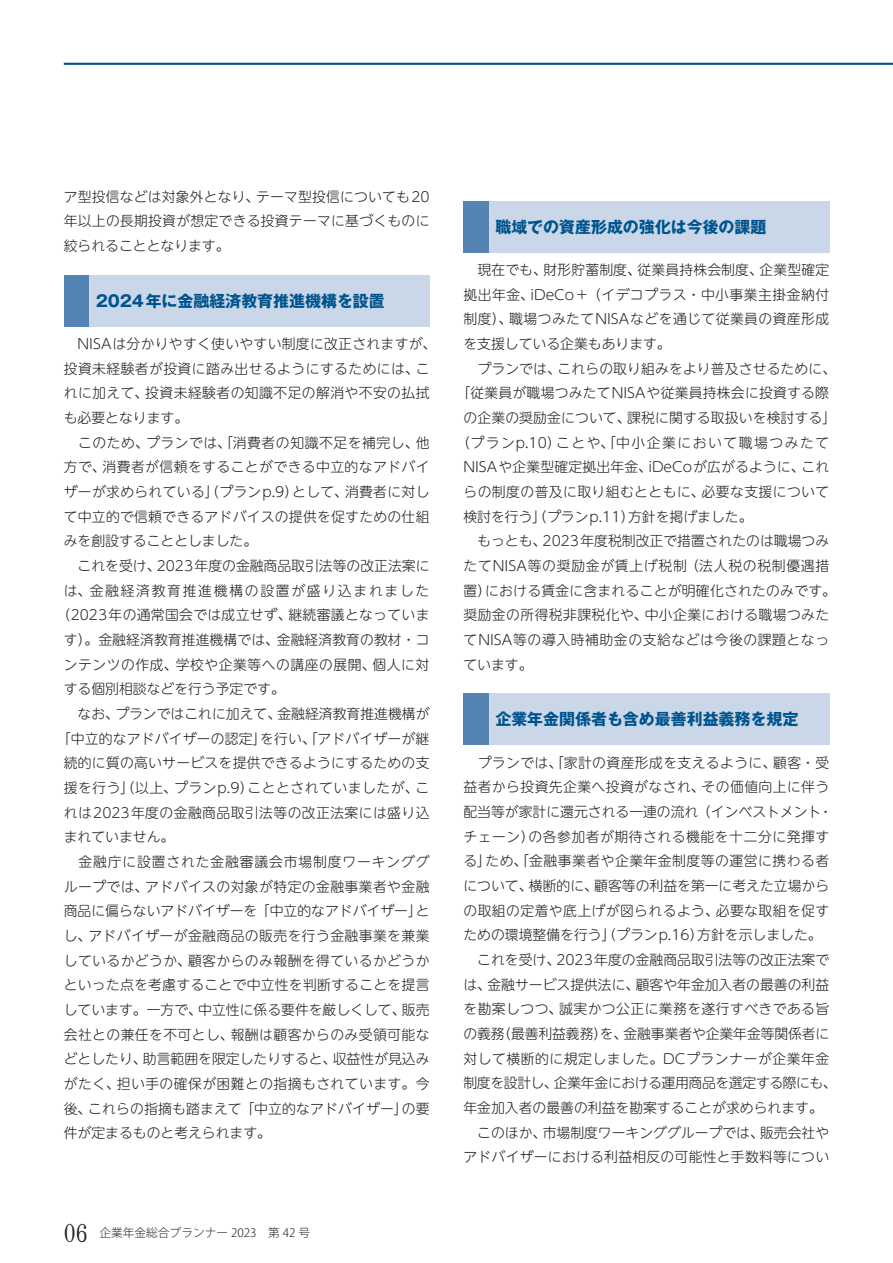
<style>
.page{position:relative;width:893px;height:1263px;background:#fff}
.page>*{position:absolute;margin:0;border:0;box-sizing:border-box;transform-origin:0 0}
.t1{font:700 15.9px "Gothic MB101 Pro";color:#00548e}
.t2{font:300 13.8px/24.6px "UD Shin M Go Pr 6";letter-spacing:.02em;color:#231f20;text-align:justify}
.t3{font:300 13.8px/24.6px "UD Shin M Go Pr 6";color:#231f20}
.t4{font:300 13.8px "UD Shin M Go Pr 6";letter-spacing:.04em;color:#231f20}
.t5{font:300 13.8px "UD Shin M Go Pr 6";letter-spacing:.11em;color:#231f20}
.t6{font:300 13.8px "UD Shin M Go Pr 6";letter-spacing:.05em;color:#231f20}
.t7{font:300 13.8px "UD Shin M Go Pr 6";letter-spacing:.06em;color:#231f20}
.t8{font:300 13.8px "UD Shin M Go Pr 6";letter-spacing:.125em;color:#231f20}
.t9{font:300 11.7px "Koz Go Pro";color:#231f20}
.s1{font-family:"M News M Pro";font-size:24px}
</style>
<div class="page">
<hr style="left:64px;top:63px;width:829px;height:2px;background:#00548e">
<div style="left:463px;top:201px;width:26px;height:51px;background:#5583b3"></div>
<div style="left:489px;top:201px;width:340px;height:51px;background:#cad7e8"></div>
<div style="left:463px;top:694px;width:26px;height:51px;background:#5583b3"></div>
<div style="left:489px;top:694px;width:340px;height:51px;background:#cad7e8"></div>
<div style="left:64px;top:275px;width:25px;height:51px;background:#5583b3"></div>
<div style="left:89px;top:275px;width:340px;height:51px;background:#cad7e8"></div>
<p class="t2" style="left:64px;top:183px;width:367px">ア型投信などは対象外となり、テーマ型投信についても20年以上の長期投資が想定できる投資テーマに基づくものに絞られることとなります。</p>
<p class="t1" style="left:96px;top:287px;width:291px">2024年に金融経済教育推進機構を設置</p>
<p class="t2" style="left:64px;top:331px;width:374px">　NISAは分かりやすく使いやすい制度に改正されますが、</p>
<p class="t2" style="left:64px;top:355px;width:367px">投資未経験者が投資に踏み出せるようにするためには、こ</p>
<p class="t2" style="left:64px;top:380px;width:367px">れに加えて、投資未経験者の知識不足の解消や不安の払拭</p>
<p class="t3" style="left:64px;top:405px;width:126px">も必要となります。</p>
<p class="t4" style="left:64px;top:431px;width:367px">　このため、プランでは、「消費者の知識不足を補完し、他</p>
<p class="t2" style="left:64px;top:454px;width:367px">方で、消費者が信頼をすることができる中立的なアドバイ</p>
<p class="t2" style="left:64px;top:479px;width:367px">ザーが求められている」（プランp.9）として、消費者に対し</p>
<p class="t2" style="left:64px;top:503px;width:367px">て中立的で信頼できるアドバイスの提供を促すための仕組</p>
<p class="t3" style="left:64px;top:528px;width:195px">みを創設することとしました。</p>
<p class="t3" style="left:64px;top:553px;width:367px">　これを受け、2023年度の金融商品取引法等の改正法案に</p>
<p class="t8" style="left:64px;top:579px;width:367px">は、金融経済教育推進機構の設置が盛り込まれました</p>
<p class="t2" style="left:57px;top:602px;width:374px">（2023年の通常国会では成立せず、継続審議となっていま</p>
<p class="t2" style="left:64px;top:627px;width:367px">す）。金融経済教育推進機構では、金融経済教育の教材・コ</p>
<p class="t4" style="left:64px;top:653px;width:367px">ンテンツの作成、学校や企業等への講座の展開、個人に対</p>
<p class="t3" style="left:64px;top:676px;width:223px">する個別相談などを行う予定です。</p>
<p class="t3" style="left:64px;top:701px;width:367px">　なお、プランではこれに加えて、金融経済教育推進機構が</p>
<p class="t2" style="left:57px;top:725px;width:374px">「中立的なアドバイザーの認定」を行い、「アドバイザーが継</p>
<p class="t2" style="left:64px;top:750px;width:367px">続的に質の高いサービスを提供できるようにするための支</p>
<p class="t2" style="left:64px;top:775px;width:367px">援を行う」（以上、プランp.9）こととされていましたが、こ</p>
<p class="t2" style="left:64px;top:799px;width:367px">れは2023年度の金融商品取引法等の改正法案には盛り込</p>
<p class="t3" style="left:64px;top:824px;width:112px">まれていません。</p>
<p class="t7" style="left:64px;top:850px;width:367px">　金融庁に設置された金融審議会市場制度ワーキンググ</p>
<p class="t2" style="left:64px;top:873px;width:367px">ループでは、アドバイスの対象が特定の金融事業者や金融</p>
<p class="t3" style="left:64px;top:898px;width:367px">商品に偏らないアドバイザーを「中立的なアドバイザー」と</p>
<p class="t2" style="left:64px;top:923px;width:367px">し、アドバイザーが金融商品の販売を行う金融事業を兼業</p>
<p class="t2" style="left:64px;top:947px;width:367px">しているかどうか、顧客からのみ報酬を得ているかどうか</p>
<p class="t2" style="left:64px;top:972px;width:367px">といった点を考慮することで中立性を判断することを提言</p>
<p class="t3" style="left:64px;top:997px;width:367px">しています。一方で、中立性に係る要件を厳しくして、販売</p>
<p class="t2" style="left:64px;top:1021px;width:367px">会社との兼任を不可とし、報酬は顧客からのみ受領可能な</p>
<p class="t3" style="left:64px;top:1046px;width:367px">どとしたり、助言範囲を限定したりすると、収益性が見込み</p>
<p class="t2" style="left:64px;top:1071px;width:367px">がたく、担い手の確保が困難との指摘もされています。今</p>
<p class="t2" style="left:64px;top:1095px;width:367px">後、これらの指摘も踏まえて「中立的なアドバイザー」の要</p>
<p class="t3" style="left:64px;top:1120px;width:209px">件が定まるものと考えられます。</p>
<p class="t9" style="left:64px;top:1225px;width:248px"><span class="s1">06</span>　企業年金総合プランナー 2023　第 42 号</p>
<p class="t1" style="left:495px;top:213px;width:273px">職域での資産形成の強化は今後の課題</p>
<p class="t2" style="left:463px;top:257px;width:367px">　現在でも、財形貯蓄制度、従業員持株会制度、企業型確定</p>
<p class="t2" style="left:463px;top:281px;width:367px">拠出年金、iDeCo＋（イデコプラス・中小事業主掛金納付</p>
<p class="t2" style="left:463px;top:306px;width:367px">制度）、職場つみたてNISAなどを通じて従業員の資産形成</p>
<p class="t3" style="left:463px;top:331px;width:209px">を支援している企業もあります。</p>
<p class="t2" style="left:463px;top:355px;width:374px">　プランでは、これらの取り組みをより普及させるために、</p>
<p class="t2" style="left:457px;top:380px;width:374px">「従業員が職場つみたてNISAや従業員持株会に投資する際</p>
<p class="t2" style="left:463px;top:405px;width:374px">の企業の奨励金について、課税に関する取扱いを検討する」</p>
<p class="t5" style="left:457px;top:431px;width:374px">（プランp.10）ことや、「中小企業において職場つみたて</p>
<p class="t2" style="left:463px;top:454px;width:367px">NISAや企業型確定拠出年金、iDeCoが広がるように、これ</p>
<p class="t2" style="left:463px;top:479px;width:367px">らの制度の普及に取り組むとともに、必要な支援について</p>
<p class="t3" style="left:463px;top:503px;width:291px">検討を行う」（プランp.11）方針を掲げました。</p>
<p class="t3" style="left:463px;top:528px;width:367px">　もっとも、2023年度税制改正で措置されたのは職場つみ</p>
<p class="t6" style="left:463px;top:554px;width:367px">たてNISA等の奨励金が賃上げ税制（法人税の税制優遇措</p>
<p class="t2" style="left:463px;top:577px;width:374px">置）における賃金に含まれることが明確化されたのみです。</p>
<p class="t2" style="left:463px;top:602px;width:367px">奨励金の所得税非課税化や、中小企業における職場つみた</p>
<p class="t4" style="left:463px;top:628px;width:367px">てNISA等の導入時補助金の支給などは今後の課題となっ</p>
<p class="t2" style="left:463px;top:651px;width:71px">ています。</p>
<p class="t1" style="left:495px;top:706px;width:304px">企業年金関係者も含め最善利益義務を規定</p>
<p class="t3" style="left:463px;top:749px;width:375px">　プランでは、「家計の資産形成を支えるように、顧客・受益者から投資先企業へ投資がなされ、その価値向上に伴う配当等が家計に還元される一連の流れ（インベストメント・チェーン）の各参加者が期待される機能を十二分に発揮する」ため、「金融事業者や企業年金制度等の運営に携わる者について、横断的に、顧客等の利益を第一に考えた立場からの取組の定着や底上げが図られるよう、必要な取組を促すための環境整備を行う」（プランp.16）方針を示しました。　これを受け、2023年度の金融商品取引法等の改正法案では、金融サービス提供法に、顧客や年金加入者の最善の利益を勘案しつつ、誠実かつ公正に業務を遂行すべきである旨の義務（最善利益義務）を、金融事業者や企業年金等関係者に対して横断的に規定しました。DCプランナーが企業年金制度を設計し、企業年金における運用商品を選定する際にも、年金加入者の最善の利益を勘案することが求められます。　このほか、市場制度ワーキンググループでは、販売会社やアドバイザーにおける利益相反の可能性と手数料等につい</p>
</div>
